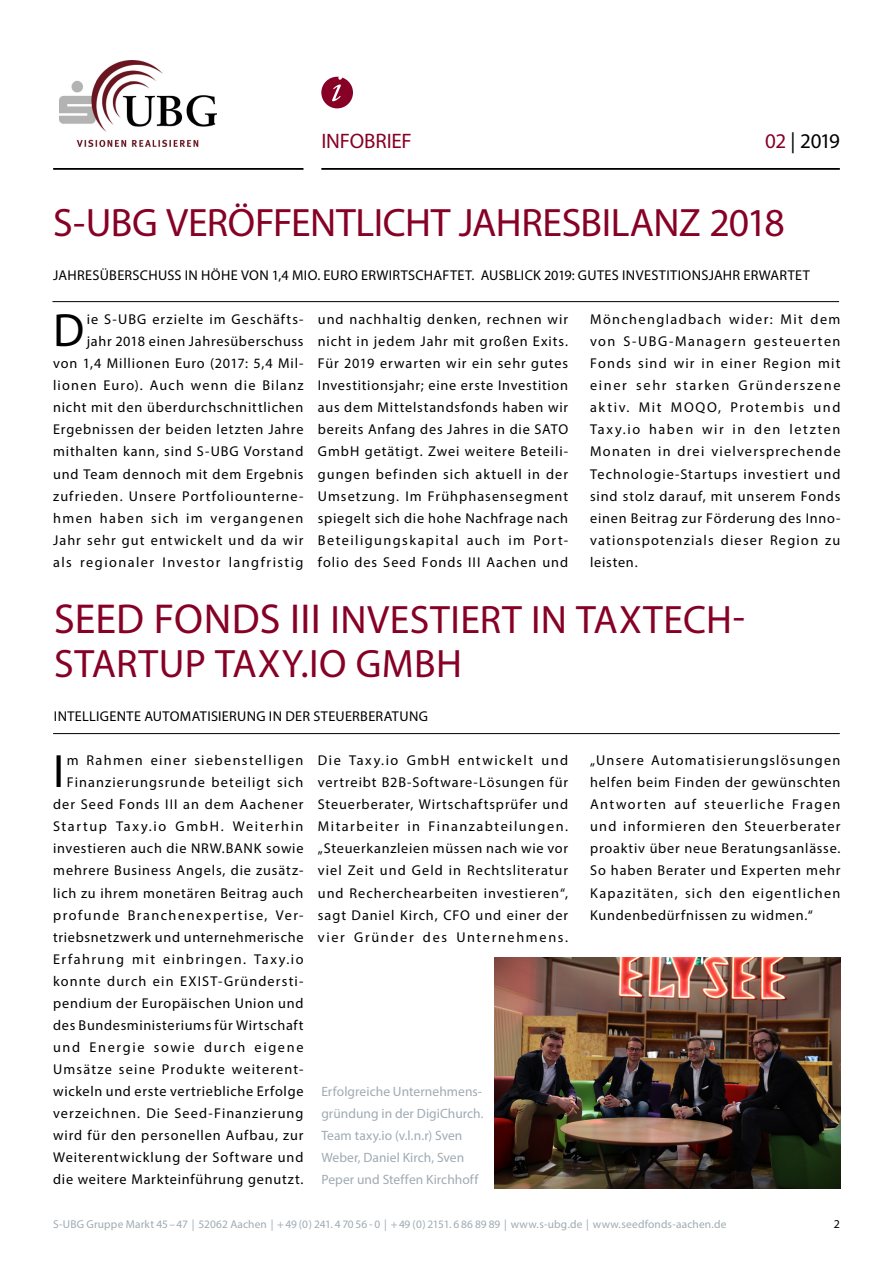
<style>
.page{position:relative;width:893px;height:1263px;background:#fff}
.page>*{position:absolute;margin:0;border:0;box-sizing:border-box;transform-origin:0 0}
.t1{font:46.95px "Myriad Pro";color:#000}
.t2{font:39.75px "Myriad Pro";letter-spacing:-.005em;color:#870126}
.t3{font:21px "Myriad Pro";letter-spacing:-.005em;color:#870126}
.t4{font:21px "Myriad Pro";letter-spacing:-.05em;color:#000}
.t5{font:14.25px/22px "Myriad Pro";letter-spacing:.065em;color:#000;text-align:justify}
.t6{font:14.25px "Myriad Pro";letter-spacing:.025em;color:#000}
.t7{font:13.5px/22px "Myriad Pro";letter-spacing:.005em;color:#9faab2}
.t8{font:12px "Myriad Pro";color:#000}
.t9{font:11.4px "Myriad Pro";letter-spacing:.01em;color:#9faab2}
.s1{color:#870126}
.s2{font-size:42px}
</style>
<div class="page">
<img style="left:60px;top:60px;width:157px;height:87px">
<hr style="left:321px;top:168px;width:519px;height:2px;background:#000">
<div style="left:321px;top:77px;width:32px;height:31px;background:#870126;border-radius:50%"></div>
<svg style="left:332px;top:76px;width:10px;height:25px"></svg>
<hr style="left:53px;top:168px;width:250px;height:2px;background:#000">
<hr style="left:52px;top:301px;width:787px;height:1px;background:#000">
<hr style="left:53px;top:733px;width:787px;height:1px;background:#000">
<img style="left:494px;top:958px;width:346px;height:230px">
<h3 class="t3" style="left:321px;top:128px;width:92px">INFOBRIEF</h3>
<h3 class="t4" style="left:765px;top:128px;width:76px"><span class="s1">02</span> | 2019</h3>
<p class="t2" style="left:53px;top:198px;width:733px">S-UBG VERÖFFENTLICHT JAHRESBILANZ 2018</p>
<p class="t6" style="left:53px;top:266px;width:758px">JAHRESÜBERSCHUSS IN HÖHE VON 1,4 MIO. EURO ERWIRTSCHAFTET. AUSBLICK 2019: GUTES INVESTITIONSJAHR ERWARTET</p>
<p class="t5" style="left:53px;top:308px;width:252px;text-align:right">ie S-UBG erzielte im Geschäfts-<br>jahr 2018 einen Jahresüberschuss<br>von 1,4 Millionen Euro (2017: 5,4 Mil&shy;lionen Euro). Auch wenn die Bilanz nicht mit den überdurchschnittlichen Ergebnissen der beiden letzten Jahre mithalten kann, sind S-UBG Vorstand und Team dennoch mit dem Ergebnis zufrieden. Unsere Portfoliounterne&shy;hmen haben sich im vergangenen Jahr sehr gut entwickelt und da wir als regionaler Investor langfristig</p>
<p class="t5" style="left:318px;top:308px;width:252px">und nachhaltig denken, rechnen wir nicht in jedem Jahr mit großen Exits.<br>Für 2019 erwarten wir ein sehr gutes Investitionsjahr; eine erste Investition aus dem Mittelstandsfonds haben wir bereits Anfang des Jahres in die SATO GmbH getätigt. Zwei weitere Beteili&shy;gungen befinden sich aktuell in der Umsetzung. Im Frühphasensegment spiegelt sich die hohe Nachfrage nach Beteiligungskapital auch im Port&shy;folio des Seed Fonds III Aachen und</p>
<p class="t5" style="left:590px;top:308px;width:252px">Mönchengladbach wider: Mit dem von S-UBG-Managern gesteuerten Fonds sind wir in einer Region mit einer sehr starken Gründerszene aktiv. Mit MOQO, Protembis und Taxy.io haben wir in den letzten Monaten in drei vielversprechende Technologie-Startups investiert und sind stolz darauf, mit unserem Fonds einen Beitrag zur Förderung des Inno&shy;vationspotenzials dieser Region zu leisten.</p>
<p class="t1" style="left:53px;top:301px;width:33px">D</p>
<p class="t2" style="left:54px;top:595px;width:692px"><span class="s2">SEED FONDS III</span> INVESTIERT IN TAXTECH-</p>
<p class="t2" style="left:54px;top:639px;width:409px">STARTUP TAXY.IO GMBH</p>
<p class="t6" style="left:54px;top:707px;width:375px">INTELLIGENTE AUTOMATISIERUNG IN DER STEUERBERATUNG</p>
<p class="t5" style="left:53px;top:749px;width:252px;text-align:right">m Rahmen einer siebenstelligen Finanzierungsrunde beteiligt sich der Seed Fonds III an dem Aachener Startup Taxy.io GmbH. Weiterhin investieren auch die NRW.BANK sowie mehrere Business Angels, die zusätz&shy;lich zu ihrem monetären Beitrag auch profunde Branchenexpertise, Ver&shy;triebsnetzwerk und unternehmerische Erfahrung mit einbringen. Taxy.io konnte durch ein EXIST-Gründersti&shy;pendium der Europäischen Union und des Bundesministeriums für Wirtschaft und Energie sowie durch eigene Umsätze seine Produkte weiterent&shy;wickeln und erste vertriebliche Erfolge verzeichnen. Die Seed-Finanzierung wird für den personellen Aufbau, zur Weiterentwicklung der Software und die weitere Markteinführung genutzt.</p>
<p class="t5" style="left:318px;top:749px;width:252px">Die Taxy.io GmbH entwickelt und vertreibt B2B-Software-Lösungen für Steuerberater, Wirtschaftsprüfer und Mitarbeiter in Finanzabteilungen. „Steuerkanzleien müssen nach wie vor viel Zeit und Geld in Rechtsliteratur und Recherchearbeiten investieren“, sagt Daniel Kirch, CFO und einer der vier Gründer des Unternehmens.</p>
<p class="t5" style="left:590px;top:749px;width:252px">„Unsere Automatisierungslösungen helfen beim Finden der gewünschten Antworten auf steuerliche Fragen und informieren den Steuerberater proaktiv über neue Beratungsanlässe.<br>So haben Berater und Experten mehr Kapazitäten, sich den eigentlichen Kundenbedürfnissen zu widmen.“</p>
<p class="t1" style="left:53px;top:742px;width:13px">I</p>
<p class="t7" style="left:321px;top:1080px;width:164px">Erfolgreiche Unternehmens&shy;gründung in der DigiChurch.<br>Team taxy.io (v.l.n.r) Sven<br>Weber, Daniel Kirch, Sven<br>Peper und Steffen Kirchhoff</p>
<p class="t9" style="left:53px;top:1217px;width:675px">S-UBG Gruppe Markt 45–47 | 52062 Aachen | +49 (0) 241. 4 70 56 - 0 | +49 (0) 2151. 6 86 89 89 | www.s-ubg.de | www.seedfonds-aachen.de</p>
<p class="t8" style="left:834px;top:1217px;width:8px">2</p>
</div>
